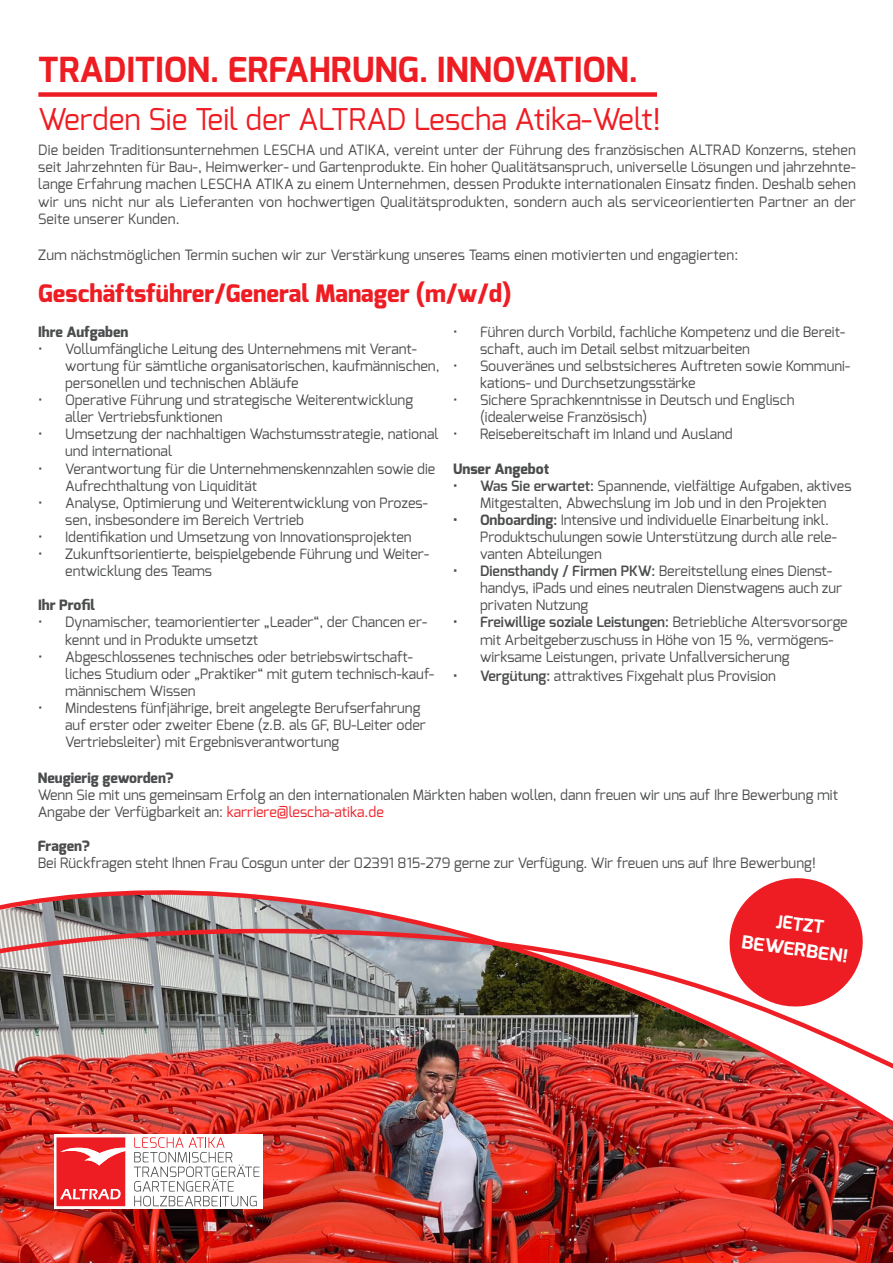
<style>
.page{position:relative;width:893px;height:1263px;background:#fff}
.page>*{position:absolute;margin:0;border:0;box-sizing:border-box;transform-origin:0 0}
.t1{font:700 34.5px "Exo";color:#ee1d23}
.t2{font:30px "Exo";color:#ee1d23}
.t3{font:800 24px "Exo";color:#ee1d23}
.t4{font:700 18px "Exo";color:#fff;scale:1.1 1}
.t5{font:700 18px "Exo";color:#fff}
.t6{font:14.25px/17.1px "Exo";color:#4b4c4d}
.t7{font:800 14.25px "Exo";color:#4b4c4d}
.s1{font-weight:600}
.s2{font-weight:700}
.s3{color:#ee1d23}
</style>
<div class="page">
<div style="left:38px;top:92px;width:619px;height:5px;background:#ee1d23"></div>
<img style="left:0;top:878px;width:893px;height:385px">
<img style="left:0;top:926px;width:893px;height:206px">
<svg style="left:54px;top:1135px;width:208px;height:74px"></svg>
<svg style="left:57px;top:1137px;width:68px;height:69px;background:#f03f45"></svg>
<svg style="left:134px;top:1137px;width:126px;height:69px"></svg>
<h1 class="t1" style="left:38px;top:47px;width:601px">TRADITION. ERFAHRUNG. INNOVATION.</h1>
<h2 class="t2" style="left:38px;top:100px;width:624px">Werden Sie Teil der ALTRAD Lescha Atika-Welt!</h2>
<p class="t6" style="left:38px;top:142px;width:819px;text-align:justify">Die beiden Traditionsunternehmen LESCHA und ATIKA, vereint unter der Führung des französischen ALTRAD Konzerns, stehen seit Jahrzehnten für Bau-, Heimwerker- und Gartenprodukte. Ein hoher Qualitätsanspruch, universelle Lösungen und jahrzehnte&shy;lange Erfahrung machen LESCHA ATIKA zu einem Unternehmen, dessen Produkte internationalen Einsatz finden. Deshalb sehen wir uns nicht nur als Lieferanten von hochwertigen Qualitätsprodukten, sondern auch als serviceorientierten Partner an der Seite unserer Kunden.</p>
<p class="t6" style="left:38px;top:246px;width:702px">Zum nächstmöglichen Termin suchen wir zur Verstärkung unseres Teams einen motivierten und engagierten:</p>
<h3 class="t3" style="left:38px;top:278px;width:475px">Geschäftsführer/General Manager (m/w/d)</h3>
<p class="t7" style="left:38px;top:322px;width:92px">Ihre Aufgaben</p>
<p class="t6" style="left:65px;top:340px;width:376px;text-indent:-27px">• Vollumfängliche Leitung des Unternehmens mit Verant&shy;wortung für sämtliche organisatorischen, kaufmännischen, personellen und technischen Abläufe</p>
<p class="t6" style="left:65px;top:391px;width:350px;text-indent:-27px">• Operative Führung und strategische Weiterentwicklung aller Vertriebsfunktionen</p>
<p class="t6" style="left:65px;top:426px;width:375px;text-indent:-27px">• Umsetzung der nachhaltigen Wachstumsstrategie, national und international</p>
<p class="t6" style="left:65px;top:460px;width:372px;text-indent:-27px">• Verantwortung für die Unternehmenskennzahlen sowie die<br>Aufrechthaltung von Liquidität</p>
<p class="t6" style="left:65px;top:494px;width:364px;text-indent:-27px">• Analyse, Optimierung und Weiterentwicklung von Prozes&shy;sen, insbesondere im Bereich Vertrieb</p>
<p class="t6" style="left:38px;top:528px;width:375px">• Identifikation und Umsetzung von Innovationsprojekten</p>
<p class="t6" style="left:65px;top:545px;width:365px;text-indent:-27px">• Zukunftsorientierte, beispielgebende Führung und Weiter&shy;entwicklung des Teams</p>
<p class="t7" style="left:38px;top:596px;width:58px">Ihr Profil</p>
<p class="t6" style="left:65px;top:614px;width:363px;text-indent:-27px">• Dynamischer, teamorientierter „Leader“, der Chancen er&shy;kennt und in Produkte umsetzt</p>
<p class="t6" style="left:65px;top:648px;width:370px;text-indent:-27px">• Abgeschlossenes technisches oder betriebswirtschaft&shy;liches Studium oder „Praktiker“ mit gutem technisch-kauf&shy;männischem Wissen</p>
<p class="t6" style="left:65px;top:699px;width:362px;text-indent:-27px">• Mindestens fünfjährige, breit angelegte Berufserfahrung auf erster oder zweiter Ebene (z.B. als GF, BU-Leiter oder<br>Vertriebsleiter) mit Ergebnisverantwortung</p>
<p class="t6" style="left:480px;top:323px;width:367px;text-indent:-27px">• Führen durch Vorbild, fachliche Kompetenz und die Bereit&shy;schaft, auch im Detail selbst mitzuarbeiten</p>
<p class="t6" style="left:480px;top:357px;width:371px;text-indent:-27px">• Souveränes und selbstsicheres Auftreten sowie Kommuni&shy;kations- und Durchsetzungsstärke</p>
<p class="t6" style="left:480px;top:391px;width:316px;text-indent:-27px">• Sichere Sprachkenntnisse in Deutsch und Englisch (idealerweise Französisch)</p>
<p class="t6" style="left:453px;top:426px;width:281px">• Reisebereitschaft im Inland und Ausland</p>
<p class="t7" style="left:453px;top:459px;width:98px">Unser Angebot</p>
<p class="t6" style="left:453px;top:477px;width:400px;text-align:center"><span class="s1">• Was Sie erwartet:</span> Spannende, vielfältige Aufgaben, aktives<br>Mitgestalten, Abwechslung im Job und in den Projekten</p>
<p class="t6" style="left:480px;top:511px;width:358px;text-indent:-27px"><span class="s2">• Onboarding:</span> Intensive und individuelle Einarbeitung inkl.<br>Produktschulungen sowie Unterstützung durch alle rele&shy;vanten Abteilungen</p>
<p class="t6" style="left:480px;top:562px;width:364px;text-indent:-27px"><span class="s1">• Diensthandy / Firmen PKW:</span> Bereitstellung eines Dienst&shy;handys, iPads und eines neutralen Dienstwagens auch zur privaten Nutzung</p>
<p class="t6" style="left:480px;top:614px;width:369px;text-indent:-27px"><span class="s1">• Freiwillige soziale Leistungen:</span> Betriebliche Altersvorsorge mit Arbeitgeberzuschuss in Höhe von 15 %, vermögens&shy;wirksame Leistungen, private Unfallversicherung</p>
<p class="t6" style="left:453px;top:667px;width:324px"><span class="s1">• Vergütung:</span> attraktives Fixgehalt plus Provision</p>
<p class="t7" style="left:38px;top:768px;width:137px">Neugierig geworden?</p>
<p class="t6" style="left:38px;top:786px;width:802px">Wenn Sie mit uns gemeinsam Erfolg an den internationalen Märkten haben wollen, dann freuen wir uns auf Ihre Bewerbung mit<br>Angabe der Verfügbarkeit an: <span class="s3">karriere@lescha-atika.de</span></p>
<p class="t7" style="left:38px;top:837px;width:54px">Fragen?</p>
<p class="t6" style="left:38px;top:855px;width:780px">Bei Rückfragen steht Ihnen Frau Cosgun unter der 02391 815-279 gerne zur Verfügung. Wir freuen uns auf Ihre Bewerbung!</p>
<p class="t5" style="left:778px;top:910px;width:49px;rotate:7deg">JETZT</p>
<p class="t4" style="left:743px;top:930px;width:99px;rotate:8deg">BEWERBEN!</p>
</div>
